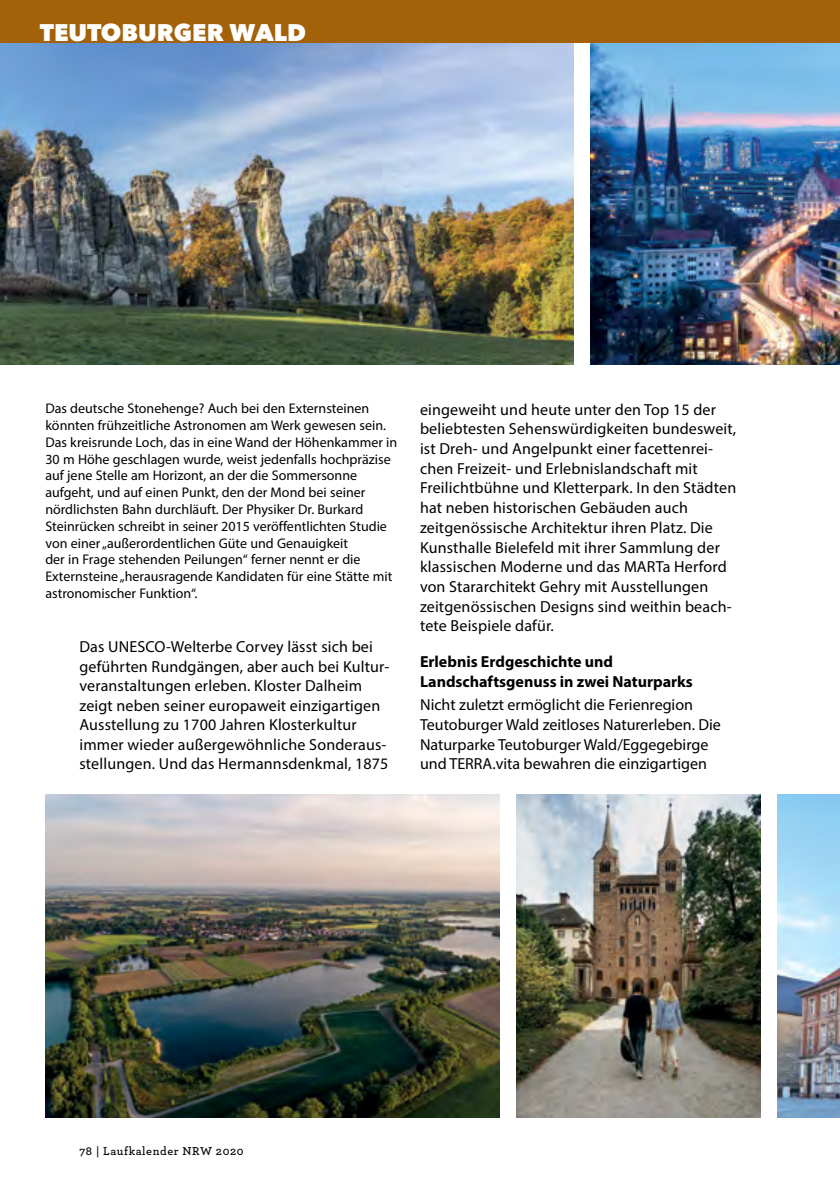
<style>
.page{position:relative;width:840px;height:1191px;background:#fff}
.page>*{position:absolute;margin:0;border:0;box-sizing:border-box;transform-origin:0 0}
.t1{font:800 24px "Avenir Next";color:#fff}
.t2{font:16px/19.6px "Myriad Pro";letter-spacing:.01em;color:#000}
.t3{font:700 16px/19.6px "Myriad Pro";color:#000}
.t4{font:14px/16.8px "Myriad Pro";color:#000}
.t5{font:600 12px "Archer";letter-spacing:.05em;color:#000}
</style>
<div class="page">
<img style="left:0;top:42px;width:573px;height:322px">
<img style="left:590px;top:42px;width:249px;height:322px">
<img style="left:45px;top:794px;width:454px;height:323px">
<img style="left:516px;top:794px;width:244px;height:323px">
<img style="left:777px;top:794px;width:62px;height:323px">
<div style="left:0;top:0;width:839px;height:42px;background:#a36109"></div>
<h1 class="t1" style="left:40px;top:18px;width:267px">TEUTOBURGER WALD</h1>
<p class="t4" style="left:45px;top:400px;width:353px">Das deutsche Stonehenge? Auch bei den Externsteinen könnten frühzeitliche Astronomen am Werk gewesen sein.<br>Das kreisrunde Loch, das in eine Wand der Höhenkammer in 30 m Höhe geschlagen wurde, weist jedenfalls hochpräzise auf jene Stelle am Horizont, an der die Sommersonne aufgeht, und auf einen Punkt, den der Mond bei seiner nördlichsten Bahn durchläuft. Der Physiker Dr. Burkard Steinrücken schreibt in seiner 2015 veröffentlichten Studie von einer „außerordentlichen Güte und Genauigkeit<br>der in Frage stehenden Peilungen“ ferner nennt er die Externsteine „herausragende Kandidaten für eine Stätte mit astronomischer Funktion“.</p>
<p class="t2" style="left:79px;top:637px;width:310px">Das UNESCO-Welterbe Corvey lässt sich bei geführten Rundgängen, aber auch bei Kultur&shy;veranstaltungen erleben. Kloster Dalheim zeigt neben seiner europaweit einzigartigen Ausstellung zu 1700 Jahren Klosterkultur immer wieder außergewöhnliche Sonderaus&shy;stellungen. Und das Hermannsdenkmal, 1875</p>
<p class="t2" style="left:420px;top:399px;width:317px">eingeweiht und heute unter den Top 15 der beliebtesten Sehenswürdigkeiten bundesweit, ist Dreh- und Angelpunkt einer facettenrei&shy;chen Freizeit- und Erlebnislandschaft mit Freilichtbühne und Kletterpark. In den Städten hat neben historischen Gebäuden auch zeitgenössische Architektur ihren Platz. Die Kunsthalle Bielefeld mit ihrer Sammlung der klassischen Moderne und das MARTa Herford von Stararchitekt Gehry mit Ausstellungen zeitgenössischen Designs sind weithin beach&shy;tete Beispiele dafür.</p>
<p class="t3" style="left:420px;top:651px;width:274px">Erlebnis Erdgeschichte und<br>Landschaftsgenuss in zwei Naturparks</p>
<p class="t2" style="left:420px;top:695px;width:302px">Nicht zuletzt ermöglicht die Ferienregion Teutoburger Wald zeitloses Naturerleben. Die Naturparke Teutoburger Wald/Eggegebirge und TERRA.vita bewahren die einzigartigen</p>
<p class="t5" style="left:79px;top:1142px;width:165px">78 | Laufkalender NRW 2020</p>
</div>
